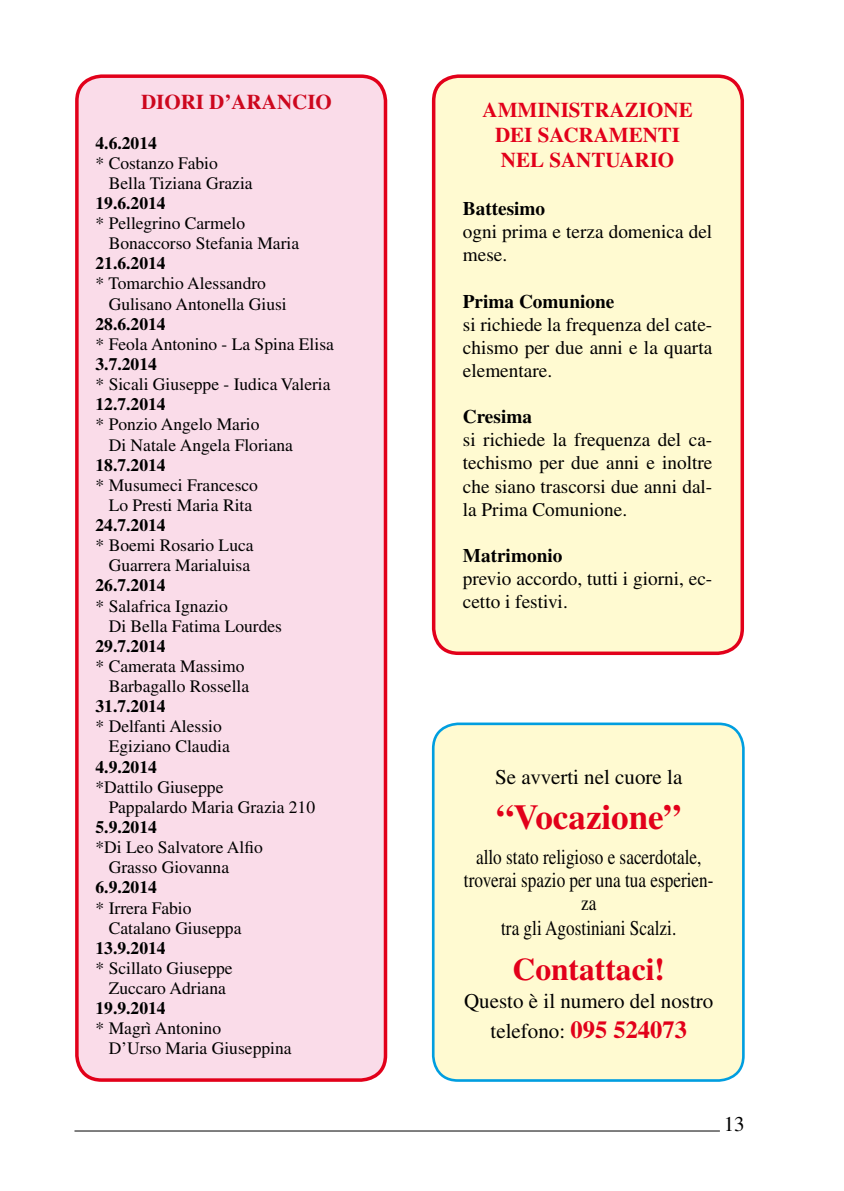
<style>
.page{position:relative;width:844px;height:1191px;background:#fff}
.page>*{position:absolute;margin:0;border:0;box-sizing:border-box;transform-origin:0 0}
.t1{font:700 35px "Times";color:#e2001a}
.t2{font:700 31.5px "Times";color:#e2001a}
.t3{font:21px/22.8px "Times";color:#000;text-align:center;scale:.82 1}
.t4{font:21px/29.4px "Times";color:#000;text-align:center}
.t5{font:700 21px/25.2px "Times";color:#e2001a;text-align:center}
.t6{font:700 21px "Times";color:#cd071e}
.t7{font:19.25px/23.1px "Times";color:#000}
.t8{font:700 19.25px "Times";color:#000}
.t9{font:17.5px/20.1px "Times";color:#000}
.t10{font:700 17.5px "Times";color:#000}
.s1{font-weight:700;font-size:24.5px;color:#e2001a}
</style>
<div class="page">
<hr style="left:74px;top:1130px;width:645px;height:1px;background:#000">
<div style="left:77px;top:76px;width:308px;height:1004px;background:#fadce9;border-radius:25px"></div>
<div style="left:75px;top:74px;width:312px;height:1007px;border:4px solid #e2001a;border-radius:25px"></div>
<div style="left:433px;top:724px;width:310px;height:356px;background:#fffad1;border-radius:25px"></div>
<div style="left:432px;top:722px;width:312px;height:359px;border:3px solid #009ee0;border-radius:25px"></div>
<div style="left:433px;top:76px;width:309px;height:577px;background:#fffad1;border-radius:25px"></div>
<div style="left:432px;top:74px;width:311px;height:581px;border:4px solid #e2001a;border-radius:25px"></div>
<p class="t6" style="left:141px;top:90px;width:192px">DIORI D’ARANCIO</p>
<p class="t10" style="left:95px;top:132px;width:63px">4.6.2014</p>
<p class="t9" style="left:109px;top:153px;width:145px;text-indent:-13px">* Costanzo Fabio<br>Bella Tiziana Grazia</p>
<p class="t10" style="left:95px;top:192px;width:71px">19.6.2014</p>
<p class="t9" style="left:109px;top:213px;width:192px;text-indent:-13px">* Pellegrino Carmelo<br>Bonaccorso Stefania Maria</p>
<p class="t10" style="left:95px;top:253px;width:71px">21.6.2014</p>
<p class="t9" style="left:109px;top:273px;width:179px;text-indent:-13px">* Tomarchio Alessandro<br>Gulisano Antonella Giusi</p>
<p class="t10" style="left:95px;top:313px;width:71px">28.6.2014</p>
<p class="t9" style="left:95px;top:334px;width:240px">* Feola Antonino - La Spina Elisa</p>
<p class="t10" style="left:95px;top:353px;width:63px">3.7.2014</p>
<p class="t9" style="left:95px;top:374px;width:236px">* Sicali Giuseppe - Iudica Valeria</p>
<p class="t10" style="left:95px;top:394px;width:71px">12.7.2014</p>
<p class="t9" style="left:109px;top:414px;width:186px;text-indent:-13px">* Ponzio Angelo Mario<br>Di Natale Angela Floriana</p>
<p class="t10" style="left:95px;top:454px;width:71px">18.7.2014</p>
<p class="t9" style="left:95px;top:475px;width:164px;text-align:center">* Musumeci Francesco<br>Lo Presti Maria Rita</p>
<p class="t10" style="left:95px;top:514px;width:71px">24.7.2014</p>
<p class="t9" style="left:95px;top:535px;width:159px;text-align:center">* Boemi Rosario Luca<br>Guarrera Marialuisa</p>
<p class="t10" style="left:95px;top:575px;width:71px">26.7.2014</p>
<p class="t9" style="left:109px;top:595px;width:175px;text-indent:-13px">* Salafrica Ignazio<br>Di Bella Fatima Lourdes</p>
<p class="t10" style="left:95px;top:635px;width:71px">29.7.2014</p>
<p class="t9" style="left:95px;top:656px;width:155px;text-align:right">* Camerata Massimo<br>Barbagallo Rossella</p>
<p class="t10" style="left:95px;top:696px;width:71px">31.7.2014</p>
<p class="t9" style="left:109px;top:716px;width:123px;text-indent:-13px">* Delfanti Alessio<br>Egiziano Claudia</p>
<p class="t10" style="left:95px;top:756px;width:63px">4.9.2014</p>
<p class="t9" style="left:109px;top:776px;width:208px;text-indent:-13px">*Dattilo Giuseppe<br>Pappalardo Maria Grazia 210</p>
<p class="t10" style="left:95px;top:816px;width:63px">5.9.2014</p>
<p class="t9" style="left:109px;top:837px;width:156px;text-indent:-13px">*Di Leo Salvatore Alfio<br>Grasso Giovanna</p>
<p class="t10" style="left:95px;top:877px;width:63px">6.9.2014</p>
<p class="t9" style="left:109px;top:897px;width:134px;text-indent:-13px">* Irrera Fabio<br>Catalano Giuseppa</p>
<p class="t10" style="left:95px;top:937px;width:71px">13.9.2014</p>
<p class="t9" style="left:95px;top:958px;width:139px;text-align:center">* Scillato Giuseppe<br>Zuccaro Adriana</p>
<p class="t10" style="left:95px;top:997px;width:71px">19.9.2014</p>
<p class="t9" style="left:109px;top:1018px;width:184px;text-indent:-13px">* Magrì Antonino<br>D’Urso Maria Giuseppina</p>
<p class="t5" style="left:482px;top:96px;width:211px">AMMINISTRAZIONE<br>DEI SACRAMENTI<br>NEL SANTUARIO</p>
<p class="t8" style="left:462px;top:197px;width:84px">Battesimo</p>
<p class="t7" style="left:462px;top:220px;width:251px">ogni prima e terza domenica del mese.</p>
<p class="t8" style="left:462px;top:290px;width:153px">Prima Comunione</p>
<p class="t7" style="left:462px;top:313px;width:251px;text-align:justify">si richiede la frequenza del cate&shy;chismo per due anni e la quarta elementare.</p>
<p class="t8" style="left:462px;top:405px;width:71px">Cresima</p>
<p class="t7" style="left:462px;top:428px;width:251px;text-align:justify">si richiede la frequenza del ca&shy;techismo per due anni e inoltre che siano trascorsi due anni dal&shy;la Prima Comunione.</p>
<p class="t8" style="left:462px;top:544px;width:101px">Matrimonio</p>
<p class="t7" style="left:462px;top:567px;width:251px">previo accordo, tutti i giorni, ec&shy;cetto i festivi.</p>
<p class="t4" style="left:495px;top:761px;width:189px">Se avverti nel cuore la</p>
<h1 class="t1" style="left:496px;top:796px;width:187px">“Vocazione”</h1>
<p class="t3" style="left:463px;top:845px;width:306px">allo stato religioso e sacerdotale, troverai spazio per una tua esperien&shy;za</p>
<p class="t3" style="left:501px;top:916px;width:215px">tra gli Agostiniani Scalzi.</p>
<h2 class="t2" style="left:512px;top:950px;width:154px">Contattaci!</h2>
<p class="t4" style="left:464px;top:986px;width:251px">Questo è il numero del nostro telefono: <span class="s1">095 524073</span></p>
<p class="t4" style="left:723px;top:1109px;width:22px">13</p>
</div>
